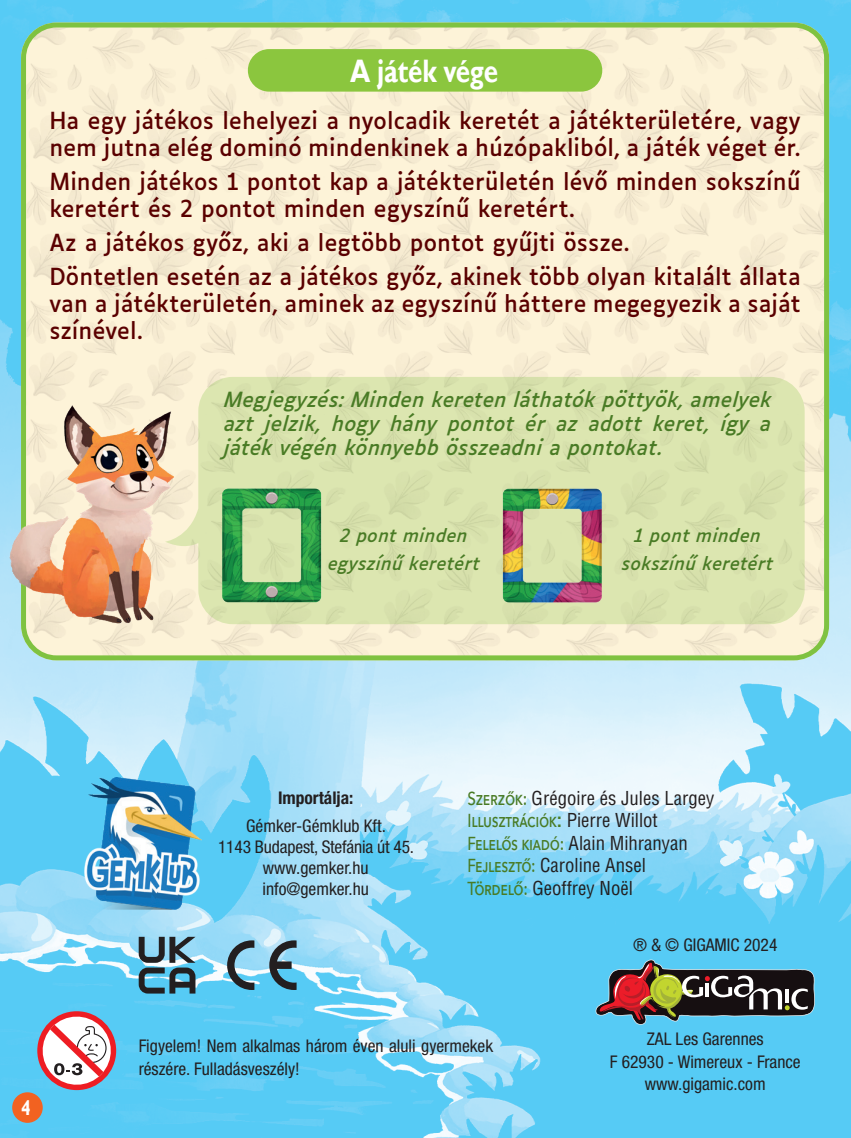
<style>
.page{position:relative;width:851px;height:1138px;background:#fff}
.page>*{position:absolute;margin:0;border:0;box-sizing:border-box;transform-origin:0 0}
.t1{font:700 32.5px "Gill Sans";letter-spacing:-.01em;color:#fff;scale:.8 1}
.t2{font:22.5px/27px "Luciole";letter-spacing:.005em;color:#5a0000}
.t3{font:700 21.5px "Gill Sans";color:#fff;scale:.8 1}
.t4{font:italic 20px/24px "Luciole";letter-spacing:.01em;color:#497b25;text-align:justify}
.t5{font:condensed 18.75px/22.5px "Helvetica LT Std";color:#231f20}
.t6{font:500 18.75px "Avenir Next";letter-spacing:-.02em;color:#497b25;scale:.8 1}
.t7{font:condensed 17.5px/22.5px "Helvetica Neue LT Std";color:#231f20;text-align:center}
.t8{font:italic 17.5px/28px "Luciole";letter-spacing:.015em;color:#497b25;text-align:center}
.t9{font:700 condensed 17.5px "Helvetica Neue LT Std";color:#231f20}
.s1{font-family:"Avenir Next";font-weight:500;font-stretch:normal;color:#497b25}
.s2{font-family:"Helvetica LT Std";font-weight:700;font-stretch:condensed}
.s3{font-family:"Helvetica LT Std";font-weight:400;font-stretch:condensed;color:#231f20}
</style>
<div class="page">
<img style="left:0;top:0;width:851px;height:1138px">
<img style="left:21px;top:23px;width:808px;height:637px">
<div style="left:21px;top:23px;width:808px;height:637px;border:5px solid #7fc241;border-radius:33px"></div>
<div style="left:248px;top:49px;width:354px;height:43px;background:#8bc63e;border-radius:21px"></div>
<img style="left:10px;top:406px;width:189px;height:234px">
<svg style="left:165px;top:377px;width:639px;height:247px;background:#dbe3b0"></svg>
<img style="left:499px;top:484px;width:105px;height:123px">
<img style="left:220px;top:484px;width:105px;height:123px">
<div style="left:12px;top:1092px;width:31px;height:31px;background:#f26221;border-radius:50%"></div>
<svg style="left:37px;top:1011px;width:79px;height:79px"></svg>
<svg style="left:39px;top:1013px;width:75px;height:75px"></svg>
<svg style="left:595px;top:959px;width:220px;height:66px;background:#5d7074"></svg>
<svg style="left:139px;top:937px;width:56px;height:56px;background:#598192"></svg>
<svg style="left:227px;top:940px;width:70px;height:50px;background:#6c9cb0"></svg>
<img style="left:84px;top:777px;width:118px;height:132px">
<h1 class="t1" style="left:350px;top:51px;width:186px">A játék vége</h1>
<p class="t2" style="left:49px;top:105px;width:753px">Ha egy játékos lehelyezi a nyolcadik keretét a játékterületére, vagy nem jutna elég dominó mindenkinek a húzópakliból, a játék véget ér.</p>
<p class="t2" style="left:49px;top:166px;width:753px">Minden játékos 1 pontot kap a játékterületén lévő minden sokszínű keretért és 2 pontot minden egyszínű keretért.</p>
<p class="t2" style="left:49px;top:224px;width:753px;line-height:34px">Az a játékos győz, aki a legtöbb pontot gyűjti össze.<br>Döntetlen esetén az a játékos győz, akinek több olyan kitalált állata</p>
<p class="t2" style="left:49px;top:288px;width:753px">van a játékterületén, aminek az egyszínű háttere megegyezik a saját színével.</p>
<p class="t4" style="left:224px;top:386px;width:549px">Megjegyzés: Minden kereten láthatók pöttyök, amelyek azt jelzik, hogy hány pontot ér az adott keret, így a játék végén könnyebb összeadni a pontokat.</p>
<p class="t8" style="left:328px;top:520px;width:154px">2 pont minden egyszínű keretért</p>
<p class="t8" style="left:622px;top:520px;width:153px">1 pont minden sokszínű keretért</p>
<p class="t3" style="left:21px;top:1095px;width:13px">4</p>
<p class="t9" style="left:278px;top:787px;width:77px">Importálja:</p>
<p class="t7" style="left:218px;top:815px;width:198px;line-height:21px">Gémker-Gémklub Kft.<br>1143 Budapest, Stefánia út 45. www.gemker.hu info@gemker.hu</p>
<p class="t5" style="left:467px;top:787px;width:248px"><span class="s1">Szerzők:</span> Grégoire és Jules Largey</p>
<p class="t6" style="left:467px;top:805px;width:239px">Illusztrációk<span class="s2">:</span> <span class="s3">Pierre Willot</span></p>
<p class="t5" style="left:467px;top:832px;width:222px"><span class="s1">Felelős kiadó:</span> Alain Mihranyan<br><span class="s1">Fejlesztő:</span> Caroline Ansel<br><span class="s1">Tördelő:</span> Geoffrey Noël</p>
<p class="t7" style="left:633px;top:933px;width:146px">® &amp; © GIGAMIC 2024</p>
<p class="t7" style="left:139px;top:1034px;width:356px;text-align:left">Figyelem! Nem alkalmas három éven aluli gyermekek részére. Fulladásveszély!</p>
<p class="t7" style="left:610px;top:1028px;width:192px">ZAL Les Garennes<br>F 62930 - Wimereux - France www.gigamic.com</p>
</div>
